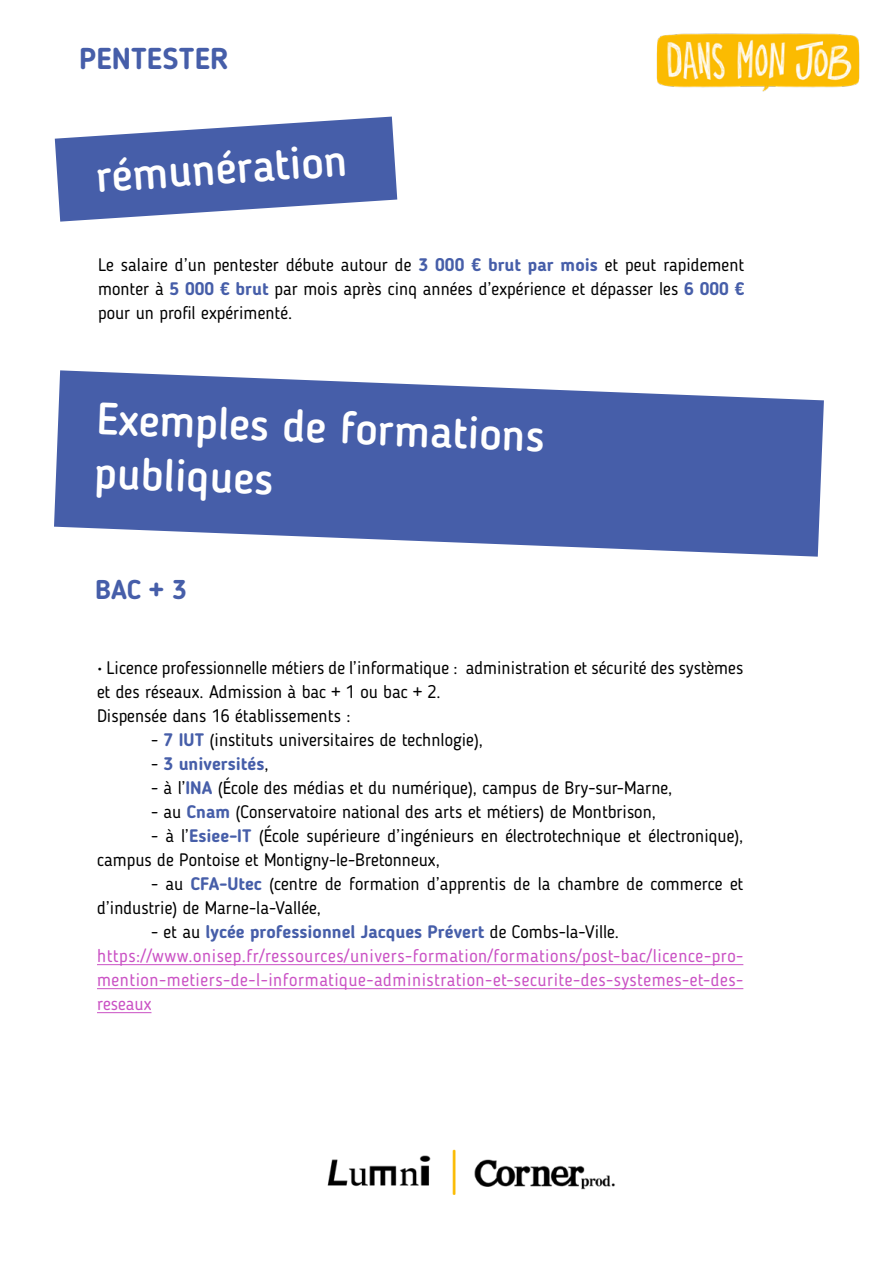
<style>
.page{position:relative;width:893px;height:1263px;background:#fff}
.page>*{position:absolute;margin:0;border:0;box-sizing:border-box;transform-origin:0 0}
.t1{font:500 45px/53.4px "Blogger Sans";color:#fff}
.t2{font:300 45px "Blogger Sans";color:#fbbb01}
.t3{font:700 30px "Blogger Sans";letter-spacing:.005em;color:#465ea9}
.t4{font:700 27px "Blogger Sans";color:#465ea9}
.t5{font:18px/24px "Blogger Sans";color:#000}
.t6{font:18px/24px "Blogger Sans";letter-spacing:.03em;color:#ca51c4}
.t7{font:700 18px "Blogger Sans";color:#465ea9}
.s1{font-weight:700;color:#465ea9}
.s2{font-weight:400;color:#000}
.s3{color:#000}
</style>
<div class="page">
<svg style="left:55px;top:117px;width:342px;height:105px"></svg>
<svg style="left:54px;top:370px;width:770px;height:187px;fill:#465ea9"></svg>
<img style="left:656px;top:33px;width:204px;height:59px">
<img style="left:327px;top:1155px;width:104px;height:32px">
<img style="left:474px;top:1159px;width:141px;height:31px">
<hr style="left:97px;top:964px;width:646px;height:1px;background:#ca51c4">
<hr style="left:97px;top:988px;width:646px;height:1px;background:#ca51c4">
<hr style="left:97px;top:1012px;width:54px;height:1px;background:#ca51c4">
<h2 class="t3" style="left:79px;top:41px;width:151px">PENTESTER</h2>
<h1 class="t1" style="left:94px;top:150px;width:254px;rotate:-4deg">rémunération</h1>
<p class="t5" style="left:98px;top:253px;width:648px;text-align:justify">Le salaire d’un pentester débute autour de <span class="s1">3 000 € brut par mois</span> et peut rapidement monter à <span class="s1">5 000 € brut</span> par mois après cinq années d’expérience et dépasser les <span class="s1">6 000 € </span>pour un profil expérimenté.</p>
<h1 class="t1" style="left:97px;top:392px;width:450px;rotate:2deg">Exemples de formations publiques</h1>
<h3 class="t4" style="left:95px;top:573px;width:93px">BAC + 3</h3>
<p class="t5" style="left:97px;top:656px;width:648px">• Licence professionnelle métiers de l’informatique : administration et sécurité des systèmes et des réseaux. Admission à bac + 1 ou bac + 2.<br>Dispensée dans 16 établissements :</p>
<p class="t5" style="left:151px;top:728px;width:333px">- <span class="s1">7 IUT</span> (instituts universitaires de technlogie),</p>
<p class="t7" style="left:151px;top:753px;width:119px"><span class="s2">-</span> 3 universités<span class="s2">,</span></p>
<p class="t5" style="left:151px;top:776px;width:523px">- à l’<span class="s1">INA</span> (École des médias et du numérique), campus de Bry-sur-Marne,</p>
<p class="t5" style="left:151px;top:800px;width:506px">- au <span class="s1">Cnam</span> (Conservatoire national des arts et métiers) de Montbrison,</p>
<p class="t5" style="left:97px;top:824px;width:648px;text-indent:54px">- à l’<span class="s1">Esiee-IT</span> (École supérieure d’ingénieurs en électrotechnique et électronique), campus de Pontoise et Montigny-le-Bretonneux,</p>
<p class="t5" style="left:97px;top:872px;width:648px;text-indent:54px">- au <span class="s1">CFA-Utec</span> (centre de formation d’apprentis de la chambre de commerce et d’industrie) de Marne-la-Vallée,</p>
<p class="t6" style="left:97px;top:920px;width:648px;text-indent:54px"><span class="s3">- et au</span> <span class="s1">lycée professionnel Jacques Prévert</span> <span class="s3">de Combs-la-Ville. </span>https://www.onisep.fr/ressources/univers-formation/formations/post-bac/licence-pro&shy;mention-metiers-de-l-informatique-administration-et-securite-des-systemes-et-des&shy;reseaux</p>
<h1 class="t2" style="left:449px;top:1142px;width:12px">|</h1>
</div>
